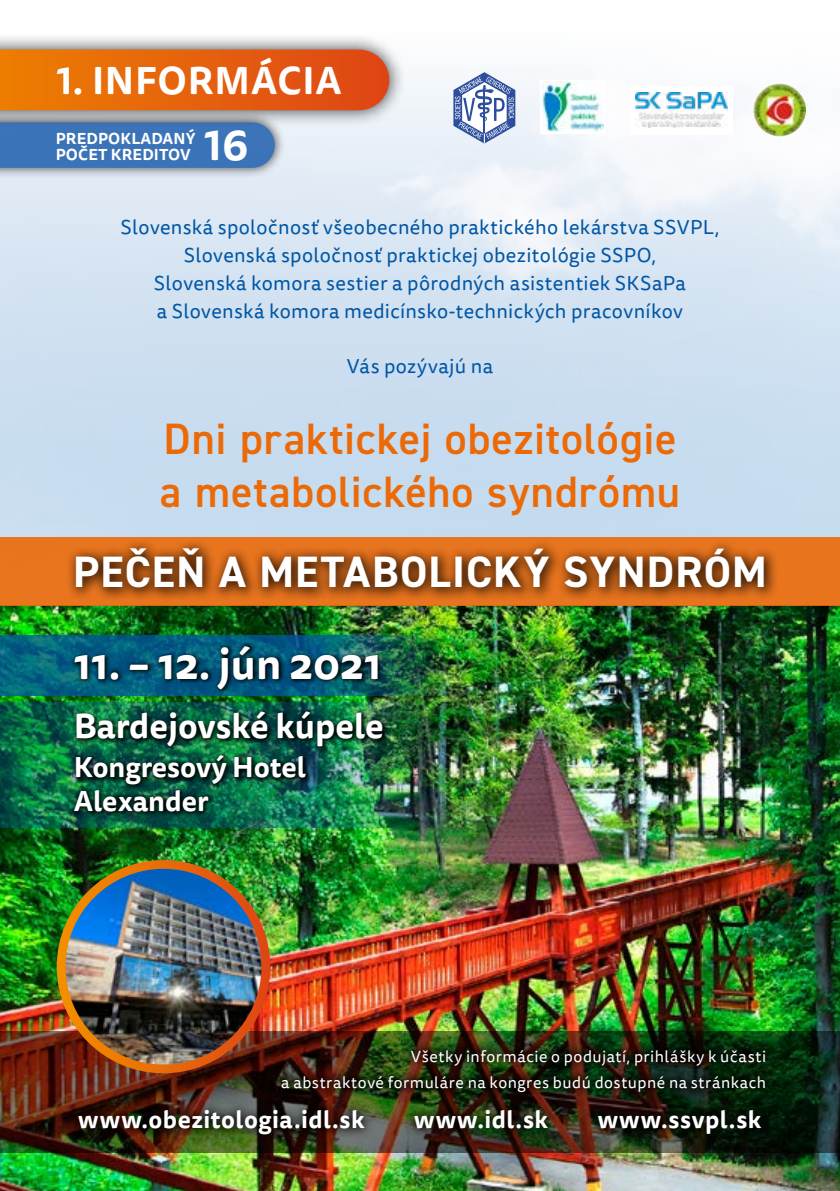
<style>
.page{position:relative;width:840px;height:1191px;background:#fff}
.page>*{position:absolute;margin:0;border:0;box-sizing:border-box;transform-origin:0 0}
.t1{font:600 44px/52.8px "DIN2014";letter-spacing:.02em;color:#ec6907}
.t2{font:700 44px "DIN2014";letter-spacing:.025em;color:#fff}
.t3{font:700 42px "Tisa Sans Pro";color:#fff}
.t4{font:700 37.8px "Tisa Sans Pro";letter-spacing:.02em;color:#fff}
.t5{font:700 34px "Tisa Sans Pro";color:#fff}
.t6{font:700 28px/33.6px "Tisa Sans Pro";color:#fff}
.t7{font:700 24px "Tisa Sans Pro";letter-spacing:.02em;color:#fff}
.t8{font:20px/28px "Tisa Sans Pro";letter-spacing:.02em;color:#0057a5;text-align:center}
.t9{font:16px/26.4px "Tisa Sans Pro";letter-spacing:.035em;color:#fff;text-align:right}
.t10{font:700 15.6px/16px "Tisa Sans Pro";letter-spacing:.01em;color:#fff}
.s1{font-size:42px}
</style>
<div class="page">
<img style="left:0;top:72px;width:839px;height:465px">
<img style="left:0;top:605px;width:839px;height:586px">
<img style="left:0;top:1031px;width:839px;height:121px">
<img style="left:0;top:635px;width:448px;height:61px">
<img style="left:0;top:702px;width:448px;height:126px">
<svg style="left:453px;top:72px;width:62px;height:72px"></svg>
<div style="left:540px;top:80px;width:64px;height:53px;background:#fff"></div>
<img style="left:542px;top:81px;width:60px;height:51px">
<div style="left:70px;top:642px;width:320px;height:174px;background:#000;opacity:.86"></div>
<div style="left:67px;top:1038px;width:708px;height:107px;background:#000;opacity:.8"></div>
<div style="left:0;top:33px;width:405px;height:95px;background:#000;opacity:.75"></div>
<svg style="left:0;top:50px;width:389px;height:60px;background:#e5630e"></svg>
<div style="left:0;top:111px;width:285px;height:67px;background:#000;opacity:.75"></div>
<div style="left:0;top:122px;width:274px;height:46px;background:#3b73b9"></div>
<div style="left:629px;top:86px;width:103px;height:48px;background:#fff"></div>
<img style="left:635px;top:92px;width:91px;height:36px">
<img style="left:752px;top:84px;width:53px;height:52px;border-radius:26px">
<div style="left:0;top:537px;width:839px;height:68px;background:#e8741e"></div>
<div style="left:66px;top:539px;width:711px;height:63px;background:#000;opacity:.75"></div>
<img style="left:61px;top:864px;width:205px;height:205px;border-radius:102px">
<div style="left:57px;top:860px;width:213px;height:213px;border:9px solid #fff;border-radius:50%"></div>
<h3 class="t4" style="left:57px;top:53px;width:286px">1. INFORMÁCIA</h3>
<p class="t10" style="left:56px;top:130px;width:194px">PREDPOKLADANÝ<br>POČET KREDITOV <span class="s1">16</span></p>
<p class="t8" style="left:120px;top:213px;width:600px">Slovenská spoločnosť všeobecného praktického lekárstva SSVPL, Slovenská spoločnosť praktickej obezitológie SSPO,<br>Slovenská komora sestier a pôrodných asistentiek SKSaPa<br>a Slovenská komora medicínsko-technických pracovníkov</p>
<p class="t8" style="left:346px;top:352px;width:148px">Vás pozývajú na</p>
<h1 class="t1" style="left:160px;top:411px;width:521px">Dni praktickej obezitológie a metabolického syndrómu</h1>
<h1 class="t2" style="left:73px;top:542px;width:695px">PEČEŇ A METABOLICKÝ SYNDRÓM</h1>
<h2 class="t3" style="left:74px;top:633px;width:309px">11. – 12. jún 2021</h2>
<h3 class="t5" style="left:74px;top:700px;width:311px">Bardejovské kúpele</h3>
<h3 class="t6" style="left:74px;top:750px;width:233px">Kongresový Hotel<br>Alexander</h3>
<p class="t9" style="left:281px;top:1043px;width:486px">Všetky informácie o podujatí, prihlášky k účasti<br>a abstraktové formuláre na kongres budú dostupné na stránkach</p>
<p class="t7" style="left:78px;top:1102px;width:288px">www.obezitologia.idl.sk</p>
<p class="t7" style="left:414px;top:1102px;width:135px">www.idl.sk</p>
<p class="t7" style="left:597px;top:1102px;width:165px">www.ssvpl.sk</p>
</div>
